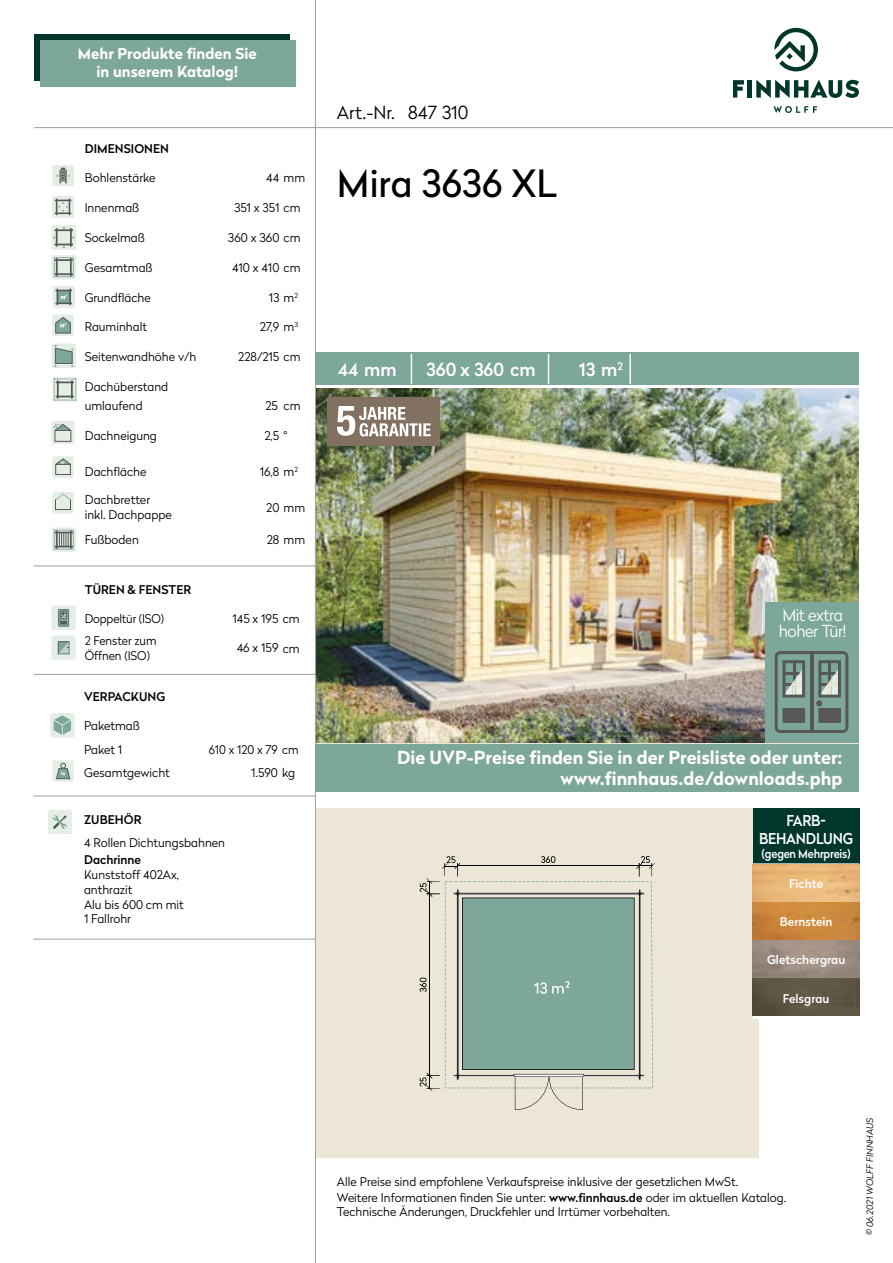
<style>
.page{position:relative;width:893px;height:1263px;background:#fff}
.page>*{position:absolute;margin:0;border:0;box-sizing:border-box;transform-origin:0 0}
.t1{font:37.5px "Radikal";color:#000}
.t2{font:700 18px/21.6px "Radikal";color:#fff;text-align:right}
.t3{font:500 18px "Radikal";color:#fff}
.t4{font:300 18px "Radikal";color:#000}
.t5{font:300 16.5px/16.5px "Radikal";letter-spacing:-.03em;color:#fff}
.t6{font:700 15px/18px "Radikal";color:#fff;text-align:center}
.t7{font:500 15px/18px "Radikal";letter-spacing:-.015em;color:#fff;text-align:center;scale:.93 1}
.t8{font:300 12px/14.4px "Radikal";color:#000}
.t9{font:500 12px "Radikal";letter-spacing:.005em;color:#000}
.t10{font:500 12px "Radikal";color:#fff}
.t11{font:500 12px "Radikal";letter-spacing:-.02em;color:#fff;scale:.93 1}
.t12{font:italic 300 9px "Radikal";color:#000}
.s1{font-weight:500}
</style>
<div class="page">
<div style="left:34px;top:34px;width:255px;height:46px;background:#00372a"></div>
<hr style="left:316px;top:127px;width:577px;height:1px;background:#9d9d9c">
<hr style="left:315px;top:0;width:1px;height:1263px;background:#9d9d9c">
<div style="left:40px;top:41px;width:255px;height:46px;background:#7ea79b"></div>
<img style="left:316px;top:388px;width:543px;height:355px">
<div style="left:316px;top:808px;width:442px;height:350px;background:#ebe6d6"></div>
<div style="left:315px;top:352px;width:544px;height:32px;background:#7ea79b"></div>
<div style="left:328px;top:397px;width:112px;height:48px;background:#827060"></div>
<svg style="left:337px;top:406px;width:94px;height:30px"></svg>
<hr style="left:411px;top:354px;width:1px;height:30px;background:#fff">
<hr style="left:548px;top:354px;width:1px;height:30px;background:#fff">
<hr style="left:629px;top:354px;width:2px;height:30px;background:#fff">
<svg style="left:420px;top:856px;width:235px;height:254px"></svg>
<div style="left:52px;top:605px;width:24px;height:25px;background:#e4eee4;border-radius:3px"></div>
<svg style="left:58px;top:609px;width:11px;height:17px"></svg>
<div style="left:52px;top:635px;width:24px;height:25px;background:#e4eee4;border-radius:3px"></div>
<svg style="left:58px;top:641px;width:12px;height:13px"></svg>
<div style="left:52px;top:165px;width:22px;height:21px;background:#e4eee4;border-radius:2px"></div>
<svg style="left:57px;top:168px;width:13px;height:15px"></svg>
<div style="left:52px;top:196px;width:22px;height:22px;background:#e4eee4;border-radius:2px"></div>
<svg style="left:55px;top:199px;width:16px;height:16px"></svg>
<div style="left:51px;top:225px;width:25px;height:25px;background:#e4eee4;border-radius:3px"></div>
<svg style="left:54px;top:227px;width:20px;height:21px"></svg>
<div style="left:52px;top:255px;width:24px;height:24px;background:linear-gradient(to right,#d0e0d5,#d8e6db);border-radius:3px"></div>
<svg style="left:54px;top:257px;width:20px;height:20px"></svg>
<div style="left:53px;top:286px;width:22px;height:22px;background:#e4eee4;border-radius:2px"></div>
<svg style="left:55px;top:289px;width:17px;height:16px"></svg>
<div style="left:52px;top:314px;width:22px;height:22px;background:#e4eee4;border-radius:2px"></div>
<svg style="left:55px;top:317px;width:16px;height:17px"></svg>
<div style="left:51px;top:343px;width:25px;height:25px;background:#e4eee4;border-radius:3px"></div>
<svg style="left:54px;top:345px;width:20px;height:22px"></svg>
<svg style="left:53px;top:377px;width:24px;height:24px"></svg>
<svg style="left:54px;top:378px;width:23px;height:23px"></svg>
<div style="left:51px;top:421px;width:24px;height:23px;background:#e4eee4;border-radius:2px"></div>
<svg style="left:53px;top:424px;width:19px;height:18px"></svg>
<div style="left:52px;top:456px;width:22px;height:22px;background:#e4eee4;border-radius:2px"></div>
<svg style="left:55px;top:458px;width:16px;height:17px"></svg>
<div style="left:52px;top:492px;width:22px;height:21px;background:#e4eee4;border-radius:2px"></div>
<svg style="left:55px;top:494px;width:16px;height:16px"></svg>
<svg style="left:52px;top:527px;width:24px;height:25px"></svg>
<svg style="left:54px;top:530px;width:20px;height:20px"></svg>
<div style="left:48px;top:810px;width:24px;height:24px;background:#e4eee4;border-radius:3px"></div>
<svg style="left:53px;top:815px;width:14px;height:14px"></svg>
<div style="left:50px;top:713px;width:25px;height:24px;background:#e4eee4;border-radius:3px"></div>
<svg style="left:54px;top:715px;width:17px;height:20px"></svg>
<div style="left:53px;top:760px;width:21px;height:22px;background:#e4eee4;border-radius:2px"></div>
<svg style="left:56px;top:763px;width:15px;height:16px"></svg>
<hr style="left:34px;top:566px;width:282px;height:1px;background:#9d9d9c">
<hr style="left:34px;top:674px;width:282px;height:1px;background:#9d9d9c">
<hr style="left:33px;top:939px;width:282px;height:1px;background:#9d9d9c">
<hr style="left:34px;top:127px;width:281px;height:1px;background:#9d9d9c">
<hr style="left:33px;top:796px;width:282px;height:1px;background:#9d9d9c">
<div style="left:765px;top:603px;width:94px;height:140px;background:#7ea79b"></div>
<svg style="left:775px;top:651px;width:73px;height:82px"></svg>
<hr style="left:810px;top:651px;width:4px;height:80px;background:#575756">
<div style="left:818px;top:708px;width:23px;height:15px;background:#575756"></div>
<div style="left:782px;top:708px;width:23px;height:15px;background:#575756"></div>
<div style="left:753px;top:808px;width:106px;height:56px;background:#00372a"></div>
<hr style="left:753px;top:863px;width:106px;height:2px;background:#fff">
<hr style="left:753px;top:1016px;width:106px;height:3px;background:#fff">
<img style="left:753px;top:865px;width:106px;height:151px">
<div style="left:316px;top:744px;width:543px;height:48px;background:#7ea79b"></div>
<svg style="left:774px;top:28px;width:44px;height:43px"></svg>
<svg style="left:773px;top:106px;width:44px;height:7px"></svg>
<svg style="left:733px;top:80px;width:11px;height:18px"></svg>
<hr style="left:748px;top:80px;width:4px;height:18px;background:#00372a">
<svg style="left:756px;top:80px;width:103px;height:18px"></svg>
<p class="t6" style="left:78px;top:44px;width:181px">Mehr Produkte finden Sie in unserem Katalog!</p>
<p class="t9" style="left:85px;top:140px;width:86px">DIMENSIONEN</p>
<p class="t8" style="left:85px;top:170px;width:72px">Bohlenstärke</p>
<p class="t8" style="left:266px;top:170px;width:40px">44 mm</p>
<p class="t8" style="left:85px;top:200px;width:56px">Innenmaß</p>
<p class="t8" style="left:234px;top:200px;width:68px">351 x 351 cm</p>
<p class="t8" style="left:85px;top:230px;width:62px">Sockelmaß</p>
<p class="t8" style="left:228px;top:230px;width:74px">360 x 360 cm</p>
<p class="t8" style="left:85px;top:260px;width:69px">Gesamtmaß</p>
<p class="t8" style="left:232px;top:260px;width:70px">410 x 410 cm</p>
<p class="t8" style="left:85px;top:289px;width:68px">Grundfläche</p>
<p class="t8" style="left:269px;top:289px;width:31px">13 m<sup>2</sup></p>
<p class="t8" style="left:85px;top:319px;width:64px">Rauminhalt</p>
<p class="t8" style="left:260px;top:319px;width:40px">27,9 m<sup>3</sup></p>
<p class="t8" style="left:85px;top:349px;width:113px">Seitenwandhöhe v/h</p>
<p class="t8" style="left:238px;top:349px;width:64px">228/215 cm</p>
<p class="t8" style="left:85px;top:376px;width:85px;line-height:19.5px">Dachüberstand umlaufend</p>
<p class="t8" style="left:265px;top:398px;width:37px">25 cm</p>
<p class="t8" style="left:85px;top:428px;width:74px">Dachneigung</p>
<p class="t8" style="left:264px;top:428px;width:25px">2,5 °</p>
<p class="t8" style="left:85px;top:464px;width:63px">Dachfläche</p>
<p class="t8" style="left:260px;top:464px;width:40px">16,8 m<sup>2</sup></p>
<p class="t8" style="left:85px;top:492px;width:89px">Dachbretter inkl. Dachpappe</p>
<p class="t8" style="left:266px;top:499px;width:41px">20 mm</p>
<p class="t8" style="left:85px;top:532px;width:56px">Fußboden</p>
<p class="t8" style="left:267px;top:532px;width:40px">28 mm</p>
<p class="t9" style="left:85px;top:581px;width:108px">TÜREN &amp; FENSTER</p>
<p class="t8" style="left:85px;top:610px;width:81px">Doppeltür (ISO)</p>
<p class="t8" style="left:232px;top:610px;width:69px">145 x 195 cm</p>
<p class="t8" style="left:85px;top:633px;width:73px">2 Fenster zum<br>Öffnen (ISO)</p>
<p class="t8" style="left:237px;top:640px;width:64px">46 x 159 cm</p>
<p class="t9" style="left:84px;top:688px;width:83px">VERPACKUNG</p>
<p class="t8" style="left:84px;top:714px;width:57px;line-height:23.4px">Paketmaß<br>Paket 1</p>
<p class="t8" style="left:209px;top:742px;width:91px">610 x 120 x 79 cm</p>
<p class="t8" style="left:84px;top:765px;width:87px">Gesamtgewicht</p>
<p class="t8" style="left:251px;top:765px;width:46px">1.590 kg</p>
<p class="t9" style="left:84px;top:810px;width:59px">ZUBEHÖR</p>
<p class="t8" style="left:84px;top:835px;width:143px">4 Rollen Dichtungsbahnen</p>
<p class="t9" style="left:84px;top:851px;width:59px">Dachrinne</p>
<p class="t8" style="left:84px;top:867px;width:101px">Kunststoff 402Ax, anthrazit<br>Alu bis 600 cm mit<br>1 Fallrohr</p>
<h2 class="t4" style="left:337px;top:100px;width:133px">Art.-Nr. 847 310</h2>
<h1 class="t1" style="left:337px;top:157px;width:221px">Mira 3636 XL</h1>
<h2 class="t3" style="left:338px;top:356px;width:60px">44 mm</h2>
<h2 class="t3" style="left:426px;top:356px;width:111px">360 x 360 cm</h2>
<h2 class="t3" style="left:579px;top:356px;width:46px">13 m<sup>2</sup></h2>
<h3 class="t5" style="left:779px;top:606px;width:69px">Mit extra hoher Tür!</h3>
<h2 class="t2" style="left:397px;top:745px;width:447px">Die UVP-Preise finden Sie in der Preisliste oder unter: www.finnhaus.de/downloads.php</h2>
<p class="t7" style="left:759px;top:810px;width:103px">FARB-<br>BEHANDLUNG</p>
<p class="t11" style="left:762px;top:845px;width:97px">(gegen Mehrpreis)</p>
<p class="t10" style="left:789px;top:875px;width:36px">Fichte</p>
<p class="t10" style="left:780px;top:913px;width:54px">Bernstein</p>
<p class="t10" style="left:767px;top:951px;width:80px">Gletschergrau</p>
<p class="t10" style="left:783px;top:990px;width:48px">Felsgrau</p>
<p class="t8" style="left:337px;top:1174px;width:403px">Alle Preise sind empfohlene Verkaufspreise inklusive der gesetzlichen MwSt.</p>
<p class="t8" style="left:337px;top:1190px;width:451px">Weitere Informationen finden Sie unter: <span class="s1">www.finnhaus.de</span> oder im aktuellen Katalog.<br>Technische Änderungen, Druckfehler und Irrtümer vorbehalten.</p>
<p class="t12" style="left:864px;top:1235px;width:119px;rotate:-90deg">© 06.2021 WOLFF FINNHAUS</p>
</div>
